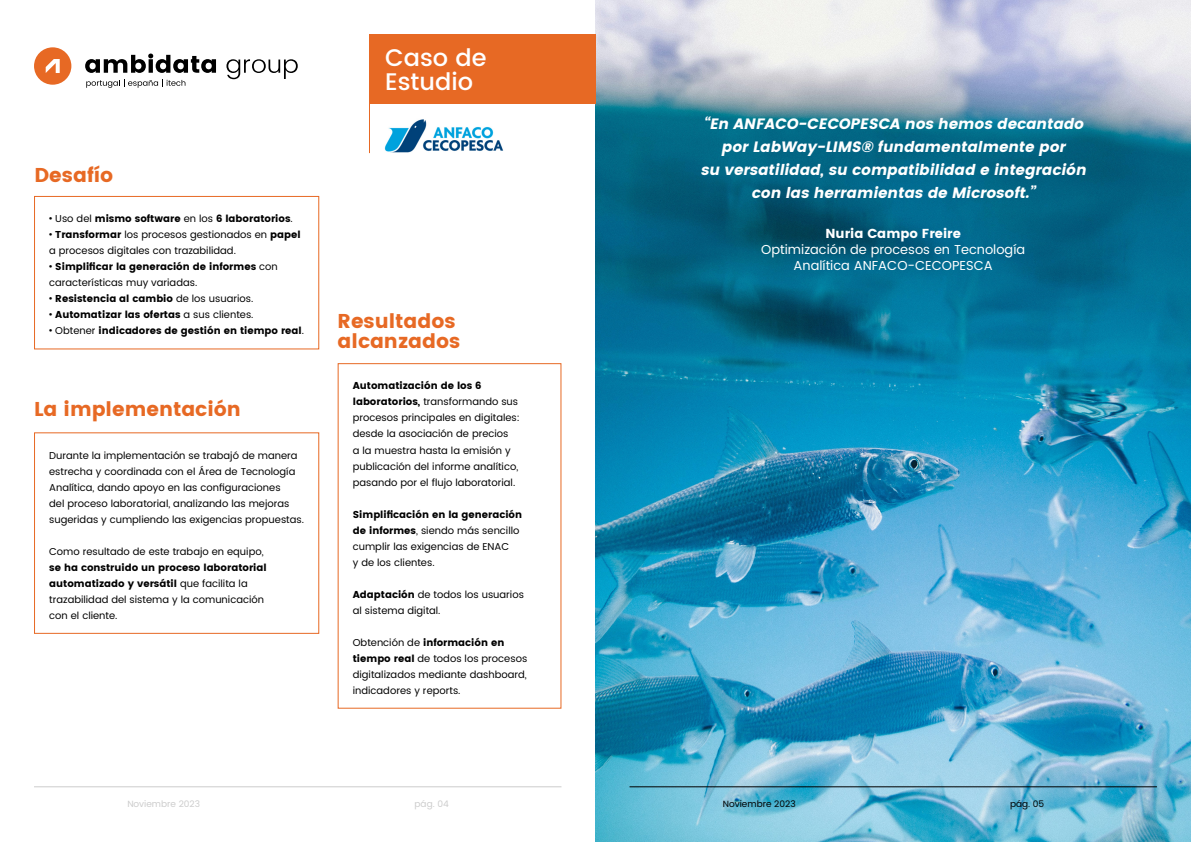
<style>
.page{position:relative;width:1191px;height:842px;background:#fff}
.page>*{position:absolute;margin:0;border:0;box-sizing:border-box;transform-origin:0 0}
.t1{font:500 24px/24px "Poppins";color:#fff}
.t2{font:20px "Poppins";color:#e76924}
.t3{font:italic 15px/23px "Poppins";color:#fff;text-align:center}
.t4{font:13px/16px "Poppins";color:#fff;text-align:center}
.t5{font:13px "Poppins";color:#fff}
.t6{font:10px/16px "Poppins";color:#000}
.t7{font:10px/16px "Poppins";color:#000}
.t8{font:9px "Poppins";color:#ccc}
.t9{font:9px "Poppins";color:#000}
.s1{font-family:"Toy"}
.s2{font-style:inherit}
</style>
<div class="page">
<img style="left:595px;top:0;width:596px;height:842px">
<hr style="left:34px;top:786px;width:527px;height:1px;background:#ccc">
<hr style="left:629px;top:786px;width:528px;height:1px;background:#000">
<div style="left:34px;top:196px;width:285px;height:153px;border:1px solid #e76924"></div>
<div style="left:34px;top:432px;width:285px;height:202px;border:1px solid #e76924"></div>
<svg style="left:85px;top:54px;width:131px;height:19px"></svg>
<svg style="left:226px;top:59px;width:72px;height:20px"></svg>
<svg style="left:86px;top:79px;width:99px;height:9px"></svg>
<svg style="left:34px;top:47px;width:37px;height:38px"></svg>
<div style="left:369px;top:34px;width:226px;height:70px;background:#e76924"></div>
<hr style="left:369px;top:34px;width:1px;height:119px;background:#e76924">
<img style="left:384px;top:119px;width:120px;height:34px">
<p class="t2" style="left:35px;top:163px;width:80px">Desafío</p>
<p class="t7" style="left:49px;top:211px;width:245px"><span class="s1">•</span> <span class="s2">Uso del</span> mismo software <span class="s2">en los</span> 6 laboratorios<span class="s2">.</span></p>
<p class="t6" style="left:49px;top:227px;width:253px"><span class="s1">•</span> <span class="s2">Transformar</span> los procesos gestionados en <span class="s2">papel </span>a procesos digitales con trazabilidad.</p>
<p class="t7" style="left:49px;top:259px;width:230px"><span class="s1">•</span> Simplificar la generación de informes <span class="s2">con características muy variadas.</span></p>
<p class="t7" style="left:49px;top:291px;width:206px"><span class="s1">•</span> Resistencia al cambio <span class="s2">de los usuarios.</span></p>
<p class="t7" style="left:49px;top:307px;width:206px"><span class="s1">•</span> Automatizar las ofertas <span class="s2">a sus clientes.</span></p>
<p class="t7" style="left:49px;top:323px;width:256px"><span class="s1">•</span> <span class="s2">Obtener</span> indicadores de gestión en tiempo real<span class="s2">.</span></p>
<p class="t2" style="left:34px;top:397px;width:208px">La implementación</p>
<p class="t6" style="left:49px;top:447px;width:256px">Durante la implementación se trabajó de manera estrecha y coordinada con el Área de Tecnología Analítica, dando apoyo en las configuraciones<br>del proceso laboratorial, analizando las mejoras sugeridas y cumpliendo las exigencias propuestas.</p>
<p class="t6" style="left:49px;top:543px;width:219px">Como resultado de este trabajo en equipo, <span class="s2">se ha construido un proceso laboratorial automatizado y versátil</span> que facilita la trazabilidad del sistema y la comunicación con el cliente.</p>
<p class="t1" style="left:385px;top:46px;width:103px">Caso de<br>Estudio</p>
<p class="t2" style="left:338px;top:309px;width:119px">Resultados</p>
<p class="t2" style="left:338px;top:329px;width:124px">alcanzados</p>
<p class="t6" style="left:353px;top:378px;width:168px"><span class="s2">Automatización de los 6 laboratorios,</span> transformando sus procesos principales en digitales: desde la asociación de precios<br>a la muestra hasta la emisión y publicación del informe analítico, pasando por el flujo laboratorial.</p>
<p class="t6" style="left:353px;top:506px;width:171px"><span class="s2">Simplificación en la generación de informes</span>, siendo más sencillo cumplir las exigencias de ENAC<br>y de los clientes.</p>
<p class="t6" style="left:353px;top:586px;width:173px"><span class="s2">Adaptación</span> de todos los usuarios al sistema digital.</p>
<p class="t6" style="left:353px;top:634px;width:176px">Obtención de <span class="s2">información en tiempo real</span> de todos los procesos digitalizados mediante dashboard, indicadores y reports.</p>
<p class="t3" style="left:700px;top:112px;width:391px">“En ANFACO-CECOPESCA nos hemos decantado porLabWay-LIMS® fundamentalmente por<br>su versatilidad,su compatibilidad e integración con las herramientas de Microsoft.”</p>
<p class="t5" style="left:825px;top:226px;width:137px">Nuria Campo Freire</p>
<p class="t4" style="left:761px;top:242px;width:265px">Optimización de procesos en Tecnología<br>Analítica ANFACO-CECOPESCA</p>
<p class="t8" style="left:127px;top:797px;width:74px">Noviembre 2023</p>
<p class="t8" style="left:414px;top:797px;width:36px">pág. 04</p>
<p class="t9" style="left:723px;top:797px;width:74px">Noviembre 2023</p>
<p class="t9" style="left:1010px;top:797px;width:36px">pág. 05</p>
</div>
